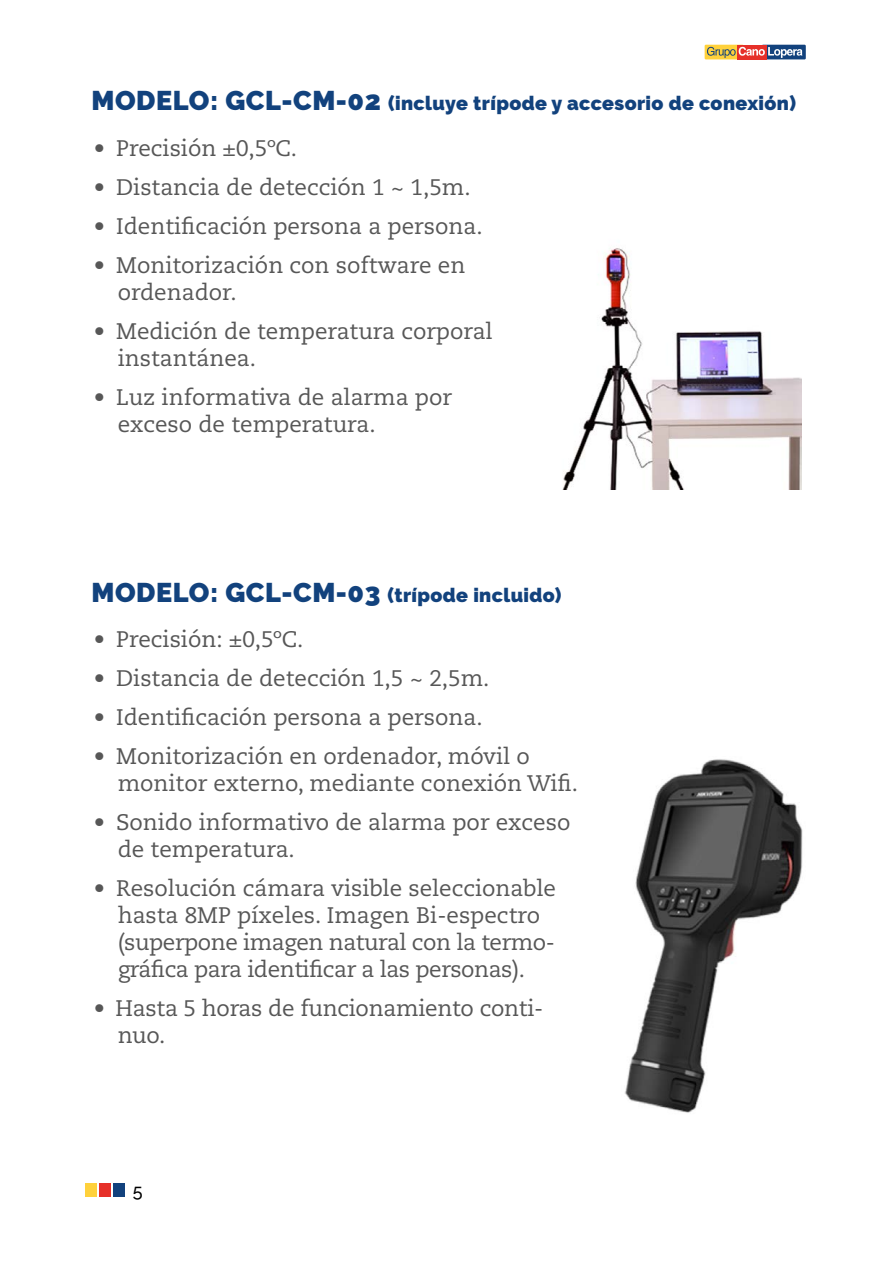
<style>
.page{position:relative;width:893px;height:1263px;background:#fff}
.page>*{position:absolute;margin:0;border:0;box-sizing:border-box;transform-origin:0 0}
.t1{font:22.5px/27px "Caecilia LT Std";color:#575757}
.t2{font:900 19.5px "Raleway";letter-spacing:.02em;color:#12427d}
.t3{font:500 18px "Raleway";color:#000}
.s1{font-size:27px}
</style>
<div class="page">
<div style="left:85px;top:1184px;width:11px;height:13px;background:#ffd13b"></div>
<div style="left:99px;top:1184px;width:12px;height:13px;background:#e63029"></div>
<div style="left:114px;top:1184px;width:11px;height:13px;background:#12427d"></div>
<svg style="left:704px;top:44px;width:102px;height:16px"></svg>
<img style="left:562px;top:248px;width:239px;height:242px">
<img style="left:624px;top:759px;width:179px;height:354px">
<p class="t2" style="left:91px;top:92px;width:706px"><span class="s1">MODELO: GCL-CM-02</span> (incluye trípode y accesorio de conexión)</p>
<p class="t1" style="left:94px;top:135px;width:205px">• Precisión ±0,5ºC.</p>
<p class="t1" style="left:94px;top:174px;width:378px">• Distancia de detección 1 ~ 1,5m.</p>
<p class="t1" style="left:94px;top:213px;width:390px">• Identificación persona a persona.</p>
<p class="t1" style="left:118px;top:252px;width:349px;text-indent:-24px">• Monitorización con software en ordenador.</p>
<p class="t1" style="left:118px;top:318px;width:376px;text-indent:-24px">• Medición de temperatura corporal instantánea.</p>
<p class="t1" style="left:118px;top:384px;width:336px;text-indent:-24px">• Luz informativa de alarma por exceso de temperatura.</p>
<p class="t2" style="left:91px;top:583px;width:472px"><span class="s1">MODELO: GCL-CM-03</span> (trípode incluido)</p>
<p class="t1" style="left:94px;top:626px;width:211px">• Precisión: ±0,5ºC.</p>
<p class="t1" style="left:94px;top:665px;width:397px">• Distancia de detección 1,5 ~ 2,5m.</p>
<p class="t1" style="left:94px;top:704px;width:390px">• Identificación persona a persona.</p>
<p class="t1" style="left:118px;top:743px;width:462px;text-indent:-24px">• Monitorización en ordenador, móvil o monitor externo, mediante conexión Wifi.</p>
<p class="t1" style="left:118px;top:809px;width:454px;text-indent:-24px">• Sonido informativo de alarma por exceso de temperatura.</p>
<p class="t1" style="left:118px;top:875px;width:440px;text-indent:-24px">• Resolución cámara visible seleccionable hasta 8MP píxeles. Imagen Bi-espectro (superpone imagen natural con la termo&shy;gráfica para identificar a las personas).</p>
<p class="t1" style="left:118px;top:995px;width:427px;text-indent:-24px">• Hasta 5 horas de funcionamiento conti&shy;nuo.</p>
<p class="t3" style="left:133px;top:1180px;width:11px">5</p>
</div>
